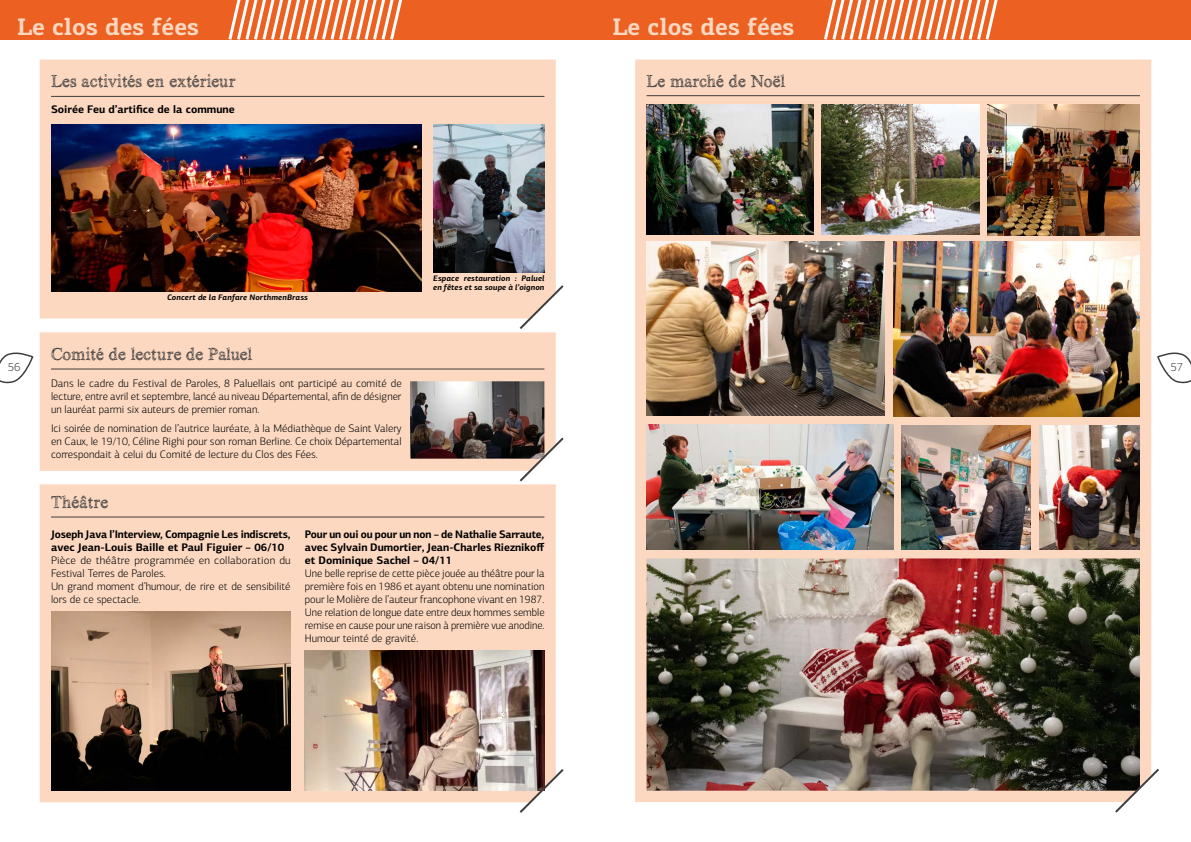
<style>
.page{position:relative;width:1191px;height:842px;background:#fff}
.page>*{position:absolute;margin:0;border:0;box-sizing:border-box;transform-origin:0 0}
.t1{font:700 24px "PF Centro Slab Pro";color:#fcd8c1}
.t2{font:16px "KG No Regrets Sketch";color:#403d3d}
.t3{font:300 12px "PF Centro Sans Pro";color:#403d3d}
.t4{font:300 11px/13px "PF Centro Sans Pro";color:#000;text-align:justify}
.t5{font:700 11px/13px "PF Centro Sans Pro";letter-spacing:-.005em;color:#000;text-align:justify}
.t6{font:700 11px/13px "PF Centro Sans Pro";letter-spacing:-.005em;color:#000;scale:.96 1}
.t7{font:italic 700 8px/9px "PF Centro Sans Pro";letter-spacing:.015em;color:#000}
</style>
<div class="page">
<div style="left:0;top:0;width:595px;height:40px;background:#ec6122"></div>
<div style="left:595px;top:0;width:596px;height:40px;background:#ec6122"></div>
<svg style="left:228px;top:0;width:174px;height:40px"></svg>
<svg style="left:824px;top:0;width:174px;height:40px"></svg>
<svg style="left:1157px;top:352px;width:34px;height:32px"></svg>
<svg style="left:0;top:352px;width:34px;height:32px"></svg>
<div style="left:40px;top:60px;width:516px;height:258px;background:#fcd8c1"></div>
<div style="left:40px;top:332px;width:516px;height:139px;background:#fcd8c1"></div>
<div style="left:40px;top:484px;width:516px;height:318px;background:#fcd8c1"></div>
<svg style="left:517px;top:283px;width:47px;height:46px"></svg>
<svg style="left:517px;top:767px;width:47px;height:46px"></svg>
<hr style="left:51px;top:516px;width:493px;height:1px;background:#403d3d">
<hr style="left:51px;top:96px;width:493px;height:1px;background:#403d3d">
<hr style="left:51px;top:368px;width:493px;height:1px;background:#403d3d">
<img style="left:51px;top:125px;width:371px;height:167px">
<img style="left:433px;top:125px;width:111px;height:147px">
<img style="left:51px;top:611px;width:240px;height:180px">
<img style="left:305px;top:651px;width:239px;height:140px">
<img style="left:410px;top:381px;width:134px;height:78px">
<svg style="left:517px;top:435px;width:47px;height:47px"></svg>
<div style="left:635px;top:60px;width:516px;height:742px;background:#fcd8c1"></div>
<hr style="left:646px;top:95px;width:494px;height:1px;background:#403d3d">
<img style="left:1039px;top:425px;width:101px;height:125px">
<img style="left:646px;top:105px;width:167px;height:129px">
<img style="left:821px;top:105px;width:158px;height:129px">
<img style="left:893px;top:242px;width:247px;height:174px">
<img style="left:646px;top:242px;width:238px;height:174px">
<img style="left:646px;top:425px;width:247px;height:125px">
<img style="left:987px;top:105px;width:153px;height:130px">
<img style="left:901px;top:425px;width:129px;height:125px">
<img style="left:646px;top:558px;width:494px;height:233px">
<svg style="left:1113px;top:766px;width:46px;height:47px"></svg>
<h1 class="t1" style="left:17px;top:12px;width:184px">Le clos des fées</h1>
<h1 class="t1" style="left:612px;top:12px;width:184px">Le clos des fées</h1>
<h2 class="t2" style="left:51px;top:71px;width:186px">Les activités en extérieur</h2>
<p class="t5" style="left:51px;top:103px;width:185px">Soirée Feu d’artifice de la commune</p>
<p class="t7" style="left:167px;top:293px;width:142px">Concert de la Fanfare NorthmenBrass</p>
<p class="t7" style="left:433px;top:274px;width:113px">Espace restauration : Paluel en fêtes et sa soupe à l’oignon</p>
<h2 class="t2" style="left:646px;top:70px;width:140px">Le marché de Noël</h2>
<h2 class="t2" style="left:51px;top:343px;width:203px">Comité de lecture de Paluel</h2>
<p class="t4" style="left:51px;top:377px;width:352px">Dans le cadre du Festival de Paroles, 8 Paluellais ont participé au comité de lecture, entre avril et septembre, lancé au niveau Départemental, afin de désigner un lauréat parmi six auteurs de premier roman.</p>
<p class="t4" style="left:51px;top:422px;width:352px">Ici soirée de nomination de l’autrice lauréate, à la Médiathèque de Saint Valery en Caux, le 19/10, Céline Righi pour son roman Berline. Ce choix Départemental correspondait à celui du Comité de lecture du Clos des Fées.</p>
<p class="t3" style="left:8px;top:360px;width:14px">56</p>
<p class="t3" style="left:1170px;top:360px;width:14px">57</p>
<h2 class="t2" style="left:51px;top:491px;width:59px">Théâtre</h2>
<p class="t6" style="left:51px;top:528px;width:251px">Joseph Java l’Interview, Compagnie Les indiscrets, avec Jean-Louis Baille et Paul Figuier – 06/10</p>
<p class="t4" style="left:51px;top:554px;width:241px;text-align:left">Pièce de théâtre programmée en collaboration du Festival Terres de Paroles.<br>Un grand moment d’humour, de rire et de sensibilité lors de ce spectacle.</p>
<p class="t5" style="left:305px;top:528px;width:241px">Pour un oui ou pour un non – de Nathalie Sarraute, avec Sylvain Dumortier, Jean-Charles Rieznikoff et Dominique Sachel – 04/11</p>
<p class="t4" style="left:305px;top:567px;width:241px">Une belle reprise de cette pièce jouée au théâtre pour la première fois en 1986 et ayant obtenu une nomination pour le Molière de l’auteur francophone vivant en 1987.<br>Une relation de longue date entre deux hommes semble remise en cause pour une raison à première vue anodine.<br>Humour teinté de gravité.</p>
</div>
